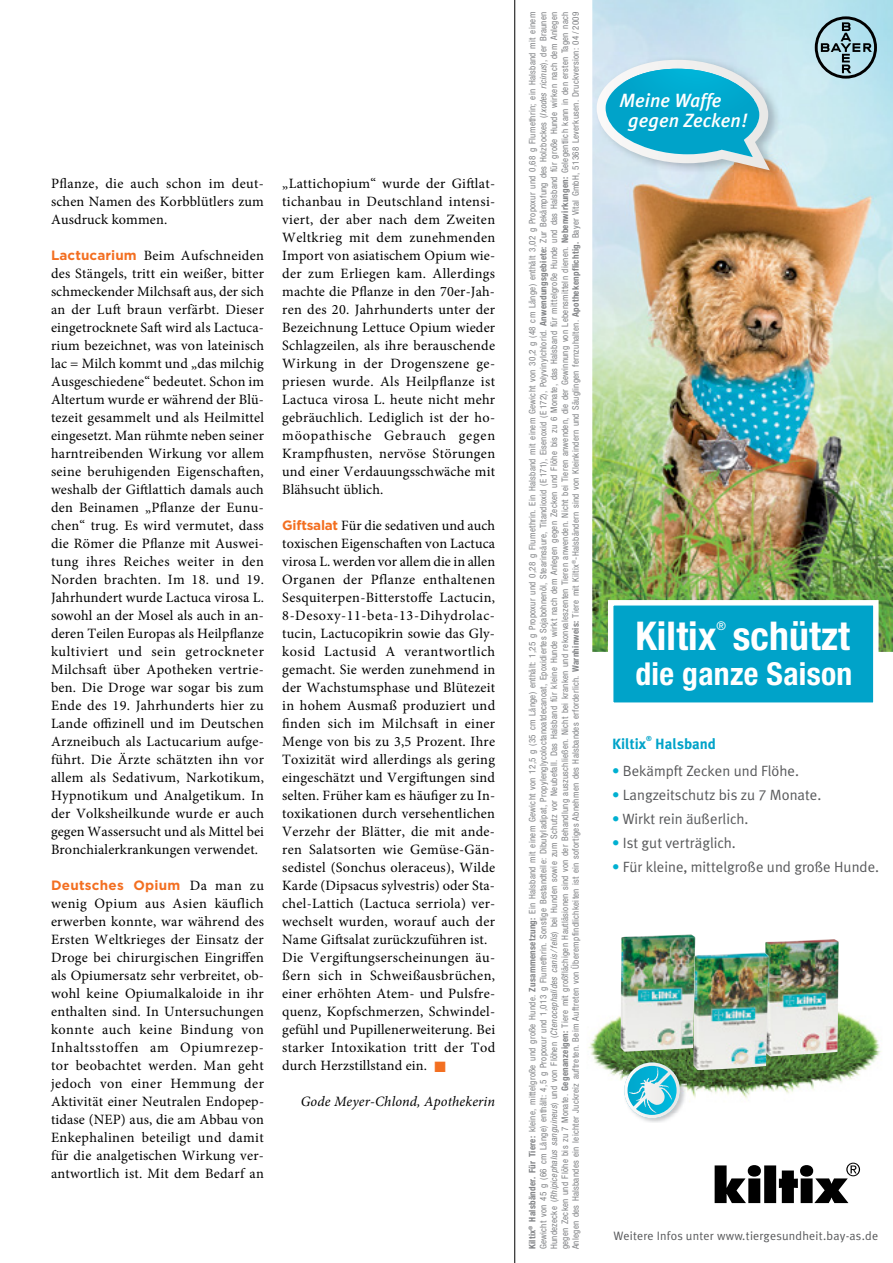
<style>
.page{position:relative;width:893px;height:1263px;background:#fff}
.page>*{position:absolute;margin:0;border:0;box-sizing:border-box;transform-origin:0 0}
.t1{font:700 condensed 39.75px "Helvetica Neue LT Std";letter-spacing:.005em;color:#fff}
.t2{font:700 condensed 31.65px "Helvetica Neue LT Std";letter-spacing:.01em;color:#fff}
.t3{font:italic 500 19.2px/19.8px "Meta Plus";color:#fff}
.t4{font:14.85px "Meta Plus Normal";color:#58595b}
.t5{font:700 14.85px "Meta Plus";color:#00a3c9}
.t6{font:14.25px/18px "Minion Pro";letter-spacing:.015em;color:#000;text-align:justify}
.t7{font:italic 14.25px "Minion Pro";letter-spacing:.01em;color:#000}
.t8{font:700 13.5px "Gotham";letter-spacing:.02em;color:#f36f21}
.t9{font:12.15px "Meta Plus Normal";letter-spacing:.015em;color:#58595b}
.t10{font:condensed 12px "Helvetica Neue LT Std";color:#fff}
.t11{font:condensed 9px/10.8px "Helvetica Neue";letter-spacing:.03em;color:#808285;text-align:justify}
.t12{font:700 7.05px "Meta Plus";color:#00a3c9}
.s1{font-family:"Gotham";font-weight:700;font-size:13.5px;color:#f36f21}
.s2{font-family:"Minion Pro";font-weight:400;font-size:14.25px;color:#000}
.s3{color:#f36f21}
.s4{font-weight:700}
.s5{font-style:italic}
.s6{color:#00b0d1}
.s7{font-family:"Meta Plus Normal Caps"}
</style>
<div class="page">
<img style="left:588px;top:988px;width:294px;height:114px">
<img style="left:621px;top:934px;width:74px;height:118px">
<img style="left:765px;top:939px;width:74px;height:117px">
<img style="left:693px;top:952px;width:76px;height:118px">
<img style="left:624px;top:1060px;width:62px;height:63px">
<svg style="left:624px;top:1062px;width:56px;height:56px"></svg>
<img style="left:592px;top:0;width:301px;height:652px">
<svg style="left:715px;top:1163px;width:145px;height:40px"></svg>
<div style="left:611px;top:603px;width:265px;height:102px;background:#00a3c9"></div>
<div style="left:608px;top:600px;width:271px;height:108px;border:5px solid #fff"></div>
<img style="left:595px;top:55px;width:187px;height:124px">
<svg style="left:597px;top:60px;width:173px;height:110px;background:#62c1d8"></svg>
<svg style="left:815px;top:16px;width:62px;height:63px;background:#8babb4"></svg>
<hr style="left:514px;top:0;width:1px;height:1263px;background:#000">
<p class="t6" style="left:51px;top:175px;width:214px">Pflanze, die auch schon im deut&shy;schen Namen des Korbblütlers zum Ausdruck kommen.</p>
<p class="t6" style="left:51px;top:247px;width:215px"><span class="s1">Lactucarium</span> Beim Aufschneiden des Stängels, tritt ein weißer, bitter schmeckender Milchsaft aus, der sich an der Luft braun verfärbt. Dieser eingetrocknete Saft wird als Lactuca&shy;rium bezeichnet, was von lateinisch lac = Milch kommt und „das milchig Ausgeschiedene“ bedeutet. Schon im Altertum wurde er während der Blü&shy;tezeit gesammelt und als Heilmittel eingesetzt. Man rühmte neben seiner harntreibenden Wirkung vor allem seine beruhigenden Eigenschaften, weshalb der Giftlattich damals auch den Beinamen „Pflanze der Eunu&shy;chen“ trug. Es wird vermutet, dass die Römer die Pflanze mit Auswei&shy;tung ihres Reiches weiter in den Norden brachten. Im 18. und 19.<br>Jahrhundert wurde Lactuca virosa L. sowohl an der Mosel als auch in an&shy;deren Teilen Europas als Heilpflanze kultiviert und sein getrockneter Milchsaft über Apotheken vertrie&shy;ben. Die Droge war sogar bis zum Ende des 19. Jahrhunderts hier zu Lande offizinell und im Deutschen Arzneibuch als Lactucarium aufge&shy;führt. Die Ärzte schätzten ihn vor allem als Sedativum, Narkotikum, Hypnotikum und Analgetikum. In der Volksheilkunde wurde er auch gegen Wassersucht und als Mittel bei Bronchialerkrankungen verwendet.</p>
<p class="t8" style="left:51px;top:876px;width:214px">Deutsches Opium <span class="s2">Da man zu</span></p>
<p class="t6" style="left:51px;top:895px;width:215px">wenig Opium aus Asien käuflich erwerben konnte, war während des Ersten Weltkrieges der Einsatz der Droge bei chirurgischen Eingriffen als Opiumersatz sehr verbreitet, ob&shy;wohl keine Opiumalkaloide in ihr enthalten sind. In Untersuchungen konnte auch keine Bindung von Inhaltsstoffen am Opiumrezep&shy;tor beobachtet werden. Man geht jedoch von einer Hemmung der Aktivität einer Neutralen Endopep&shy;tidase (NEP) aus, die am Abbau von Enkephalinen beteiligt und damit für die analgetischen Wirkung ver&shy;antwortlich ist. Mit dem Bedarf an</p>
<p class="t6" style="left:282px;top:175px;width:215px">„Lattichopium“ wurde der Giftlat&shy;tichanbau in Deutschland intensi&shy;viert, der aber nach dem Zweiten Weltkrieg mit dem zunehmenden Import von asiatischem Opium wie&shy;der zum Erliegen kam. Allerdings machte die Pflanze in den 70er-Jah&shy;ren des 20. Jahrhunderts unter der Bezeichnung Lettuce Opium wieder Schlagzeilen, als ihre berauschende Wirkung in der Drogenszene ge&shy;priesen wurde. Als Heilpflanze ist Lactuca virosa L. heute nicht mehr gebräuchlich. Lediglich ist der ho&shy;möopathische Gebrauch gegen Krampfhusten, nervöse Störungen und einer Verdauungsschwäche mit Blähsucht üblich.</p>
<p class="t6" style="left:282px;top:517px;width:215px;text-align:left"><span class="s1">Giftsalat</span> Für die sedativen und auch toxischen Eigenschaften von Lactuca virosa L. werden vor allem die in allen Organen der Pflanze enthaltenen Sesquiterpen-Bitterstoffe Lactucin, 8-Desoxy-11-beta-13-Dihydrolac&shy;tucin, Lactucopikrin sowie das Gly&shy;kosid Lactusid A verantwortlich gemacht. Sie werden zunehmend in der Wachstumsphase und Blütezeit in hohem Ausmaß produziert und finden sich im Milchsaft in einer Menge von bis zu 3,5 Prozent. Ihre Toxizität wird allerdings als gering eingeschätzt und Vergiftungen sind selten. Früher kam es häufiger zu In&shy;toxikationen durch versehentlichen Verzehr der Blätter, die mit ande&shy;ren Salatsorten wie Gemüse-Gän&shy;sedistel (Sonchus oleraceus), Wilde Karde (Dipsacus sylvestris) oder Sta&shy;chel-Lattich (Lactuca serriola) ver&shy;wechselt wurden, worauf auch der Name Giftsalat zurückzuführen ist.<br>Die Vergiftungserscheinungen äu&shy;ßern sich in Schweißausbrüchen, einer erhöhten Atem- und Pulsfre&shy;quenz, Kopfschmerzen, Schwindel&shy;gefühl und Pupillenerweiterung. Bei starker Intoxikation tritt der Tod durch Herzstillstand ein. <span class="s3">■</span></p>
<p class="t7" style="left:301px;top:1092px;width:196px">Gode Meyer-Chlond, Apothekerin</p>
<p class="t11" style="left:527px;top:1249px;width:1239px;rotate:-90deg"><span class="s4">Kiltix</span><sup>®</sup> <span class="s4">Halsbänder. Für Tiere:</span> kleine, mittelgroße und große Hunde. <span class="s4">Zusammensetzung:</span> Ein Halsband mit einem Gewicht von 12,5 g (35 cm Länge) enthält: 1,25 g Propoxur und 0,28 g Flumethrin. Ein Halsband mit einem Gewicht von 30,2 g (48 cm Länge) enthält 3,02 g Propoxur und 0,68 g Flumethrin; ein Halsband mit einem Gewicht von 45 g (66 cm Länge) enthält: 4,5 g Propoxur und 1,013 g Flumethrin. Sonstige Bestandteile: Dibutyladipat, Propylenglycoloctanoatdecanoat, Epoxidiertes Sojabohnenöl, Stearinsäure, Titandioxid (E 171), Eisenoxid (E 172), Polyvinylchlorid. <span class="s4">Anwendungsgebiete:</span> Zur Bekämpfung des Holzbockes (<span class="s5">Ixodes ricinus</span>), der Braunen Hundezecke (<span class="s5">Rhipicephalus sanguineus</span>) und von Flöhen (<span class="s5">Ctenocephalides canis / felis</span>) bei Hunden sowie zum Schutz vor Neubefall. Das Halsband für kleine Hunde wirkt nach dem Anlegen gegen Zecken und Flöhe bis zu 6 Monate, das Halsband für mittelgroße Hunde und das Halsband für große Hunde wirken nach dem Anlegen gegen Zecken und Flöhe bis zu 7 Monate. <span class="s4">Gegenanzeigen:</span> Tiere mit großflächigen Hautläsionen sind von der Behandlung auszuschließen. Nicht bei kranken und rekonvaleszenten Tieren anwenden. Nicht bei Tieren anwenden, die der Gewinnung von Lebensmitteln dienen. <span class="s4">Nebenwirkungen:</span> Gelegentlich kann in den ersten Tagen nach Anlegen des Halsbandes ein leichter Juckreiz auftreten. Beim Auftreten von Überempfindlichkeiten ist ein sofortiges Abnehmen des Halsbandes erforderlich. <span class="s4">Warnhinweis:</span> Tiere mit Kiltix<sup>®</sup>-Halsbändern sind von Kleinkindern und Säuglingen fernzuhalten. <span class="s4">Apothekenpflichtig.</span> Bayer Vital GmbH, 51368 Leverkusen. Druckversion: 04 / 2009</p>
<h3 class="t3" style="left:628px;top:90px;width:121px;text-indent:-9px">Meine Waffe gegen Zecken!</h3>
<p class="t10" style="left:716px;top:619px;width:11px">®</p>
<h2 class="t2" style="left:635px;top:654px;width:219px">die ganze Saison</h2>
<h1 class="t1" style="left:635px;top:612px;width:216px">Kiltix schützt</h1>
<p class="t5" style="left:612px;top:735px;width:36px">Kiltix</p>
<p class="t12" style="left:646px;top:734px;width:7px">®</p>
<p class="t5" style="left:655px;top:735px;width:62px">Halsband</p>
<p class="t4" style="left:612px;top:762px;width:188px"><span class="s6">•</span> Bekämpft Zecken und Flöhe.</p>
<p class="t4" style="left:612px;top:786px;width:211px"><span class="s6">•</span> Langzeitschutz bis zu <span class="s7">7</span> Monate.</p>
<p class="t4" style="left:612px;top:810px;width:138px"><span class="s6">•</span> Wirkt rein äußerlich.</p>
<p class="t4" style="left:612px;top:835px;width:125px"><span class="s6">•</span> Ist gut verträglich.</p>
<p class="t4" style="left:612px;top:859px;width:269px"><span class="s6">•</span> Für kleine, mittelgroße und große Hunde.</p>
<p class="t9" style="left:614px;top:1228px;width:266px">Weitere Infos unter www.tiergesundheit.bay-as.de</p>
</div>
